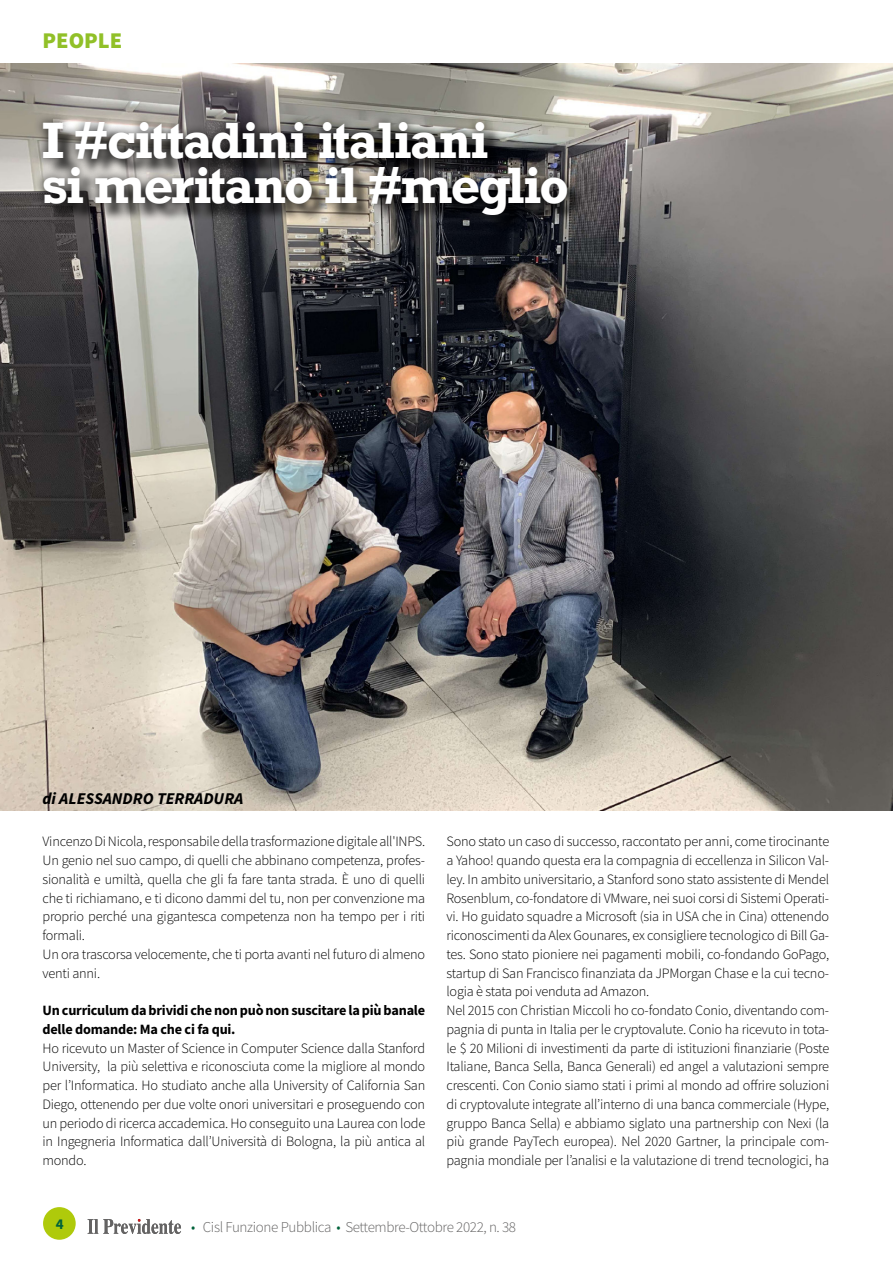
<style>
.page{position:relative;width:893px;height:1263px;background:#fff}
.page>*{position:absolute;margin:0;border:0;box-sizing:border-box;transform-origin:0 0}
.t1{font:700 48px/45px "Rockwell";letter-spacing:-.03em;color:#fff}
.t2{font:900 22.5px "Source Sans Pro";color:#91c028}
.t3{font:italic 700 16.5px "Source Sans Pro";color:#000}
.t4{font:300 15px "Source Sans Pro";letter-spacing:-.025em;color:#646363}
.t5{font:700 15px "Source Sans Pro";color:#00623a}
.t6{font:300 14.25px/18.8px "Source Sans Pro";letter-spacing:-.015em;color:#000}
.t7{font:700 14.25px/18.8px "Source Sans Pro";letter-spacing:-.015em;color:#000}
.s1{color:#00623a}
</style>
<div class="page">
<div style="left:43px;top:1207px;width:33px;height:33px;background:#afca0b;border-radius:50%"></div>
<svg style="left:88px;top:1219px;width:93px;height:15px"></svg>
<hr style="left:0;top:63px;width:149px;height:2px;background:#91c028">
<img style="left:1px;top:63px;width:891px;height:747px">
<div style="left:46px;top:125px;width:540px;height:109px;background:#000;opacity:.75"></div>
<div style="left:34px;top:114px;width:543px;height:110px;background:#000;opacity:.75"></div>
<h2 class="t2" style="left:43px;top:25px;width:81px">PEOPLE</h2>
<h1 class="t1" style="left:43px;top:118px;width:528px">I #cittadini italiani<br>si meritano il #meglio</h1>
<p class="t3" style="left:43px;top:787px;width:202px">di ALESSANDRO TERRADURA</p>
<p class="t6" style="left:43px;top:832px;width:384px">Vincenzo Di Nicola, responsabile della trasformazione digitale all'INPS.<br>Un genio nel suo campo, di quelli che abbinano competenza, profes&shy;sionalità e umiltà, quella che gli fa fare tanta strada. È uno di quelli che ti richiamano, e ti dicono dammi del tu, non per convenzione ma proprio perché una gigantesca competenza non ha tempo per i riti formali.<br>Un ora trascorsa velocemente, che ti porta avanti nel futuro di almeno venti anni.</p>
<p class="t7" style="left:43px;top:1001px;width:384px">Un curriculum da brividi che non può non suscitare la più banale delle domande: Ma che ci fa qui.</p>
<p class="t6" style="left:43px;top:1038px;width:384px;text-align:justify">Ho ricevuto un Master of Science in Computer Science dalla Stanford University, la più selettiva e riconosciuta come la migliore al mondo per l’Informatica. Ho studiato anche alla University of California San Diego, ottenendo per due volte onori universitari e proseguendo con un periodo di ricerca accademica. Ho conseguito una Laurea con lode in Ingegneria Informatica dall’Università di Bologna, la più antica al mondo.</p>
<p class="t6" style="left:446px;top:832px;width:384px">Sono stato un caso di successo, raccontato per anni, come tirocinante a Yahoo! quando questa era la compagnia di eccellenza in Silicon Val&shy;ley. In ambito universitario, a Stanford sono stato assistente di Mendel Rosenblum, co-fondatore di VMware, nei suoi corsi di Sistemi Operati&shy;vi. Ho guidato squadre a Microsoft (sia in USA che in Cina) ottenendo riconoscimenti da Alex Gounares, ex consigliere tecnologico di Bill Ga&shy;tes. Sono stato pioniere nei pagamenti mobili, co-fondando GoPago, startup di San Francisco finanziata da JPMorgan Chase e la cui tecno&shy;logia è stata poi venduta ad Amazon.<br>Nel 2015 con Christian Miccoli ho co-fondato Conio, diventando com&shy;pagnia di punta in Italia per le cryptovalute. Conio ha ricevuto in tota&shy;le $ 20 Milioni di investimenti da parte di istituzioni finanziarie (Poste Italiane, Banca Sella, Banca Generali) ed angel a valutazioni sempre crescenti. Con Conio siamo stati i primi al mondo ad offrire soluzioni di cryptovalute integrate all’interno di una banca commerciale (Hype, gruppo Banca Sella) e abbiamo siglato una partnership con Nexi (la più grande PayTech europea). Nel 2020 Gartner, la principale com&shy;pagnia mondiale per l’analisi e la valutazione di trend tecnologici, ha</p>
<p class="t5" style="left:56px;top:1214px;width:9px">4</p>
<p class="t4" style="left:191px;top:1218px;width:326px"><span class="s1">•</span> Cisl Funzione Pubblica <span class="s1">•</span> Settembre-Ottobre 2022, n. 38</p>
</div>
